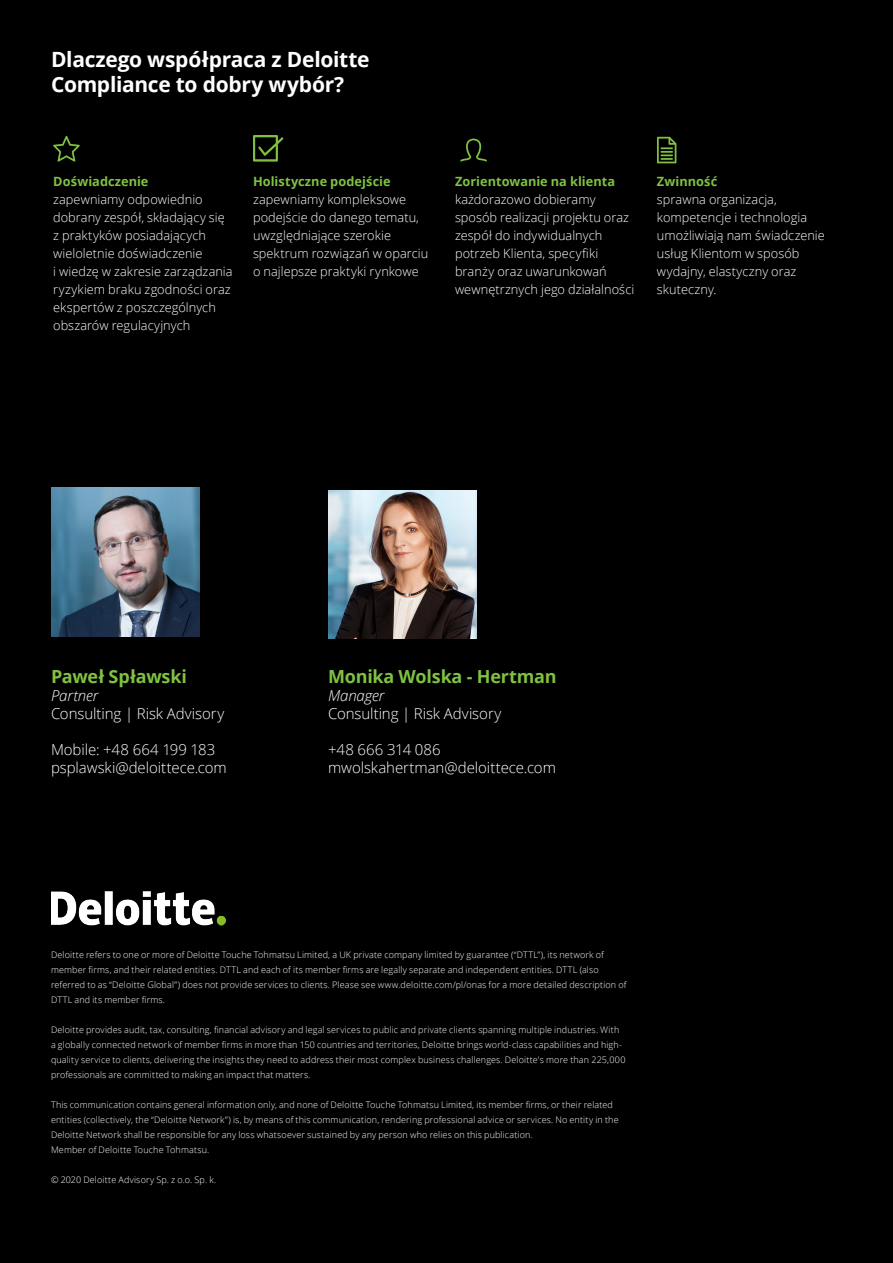
<style>
.page{position:relative;width:893px;height:1263px;background:#000}
.page>*{position:absolute;margin:0;border:0;box-sizing:border-box;transform-origin:0 0}
.Body_copy__8_5_12pt{font:700 21px/25.2px "Open Sans";letter-spacing:-.01em;color:#fff}
.Body_copy__8_5_12pt-2{font:700 18px "Open Sans";letter-spacing:-.01em;color:#7fc241}
.Body_copy__8_5_12pt-3{font:300 15px/18px "Open Sans";letter-spacing:-.005em;color:#fff}
.Body_copy__8_5_12pt-4{font:italic 300 15px "Open Sans";letter-spacing:-.01em;color:#fff}
.Body_copy__8_5_12pt-5{font:300 12.75px/18px "Open Sans";letter-spacing:.005em;color:#fff}
.Body_copy__8_5_12pt-6{font:700 12.75px "Open Sans";letter-spacing:.005em;color:#7fc241}
.Body_copy__8_5_12pt-7{font:300 9px/15px "Open Sans";letter-spacing:.015em;color:#fff}
.s1{font-weight:700;color:#7fc241}
</style>
<div class="page">
<img style="left:51px;top:488px;width:149px;height:149px">
<img style="left:328px;top:490px;width:149px;height:149px">
<img style="left:51px;top:892px;width:174px;height:34px">
<svg style="left:53px;top:136px;width:27px;height:26px"></svg>
<svg style="left:460px;top:138px;width:27px;height:24px"></svg>
<svg style="left:657px;top:137px;width:19px;height:26px"></svg>
<svg style="left:253px;top:135px;width:30px;height:27px"></svg>
<p class="Body_copy__8_5_12pt" style="left:51px;top:46px;width:320px">Dlaczego współpraca z Deloitte<br>Compliance to dobry wybór?</p>
<p class="Body_copy__8_5_12pt-6" style="left:53px;top:172px;width:97px">Doświadczenie</p>
<p class="Body_copy__8_5_12pt-5" style="left:53px;top:190px;width:181px">zapewniamy odpowiednio dobrany zespół, składający się z praktyków posiadających wieloletnie doświadczenie<br>i wiedzę w zakresie zarządzania ryzykiem braku zgodności oraz ekspertów z poszczególnych obszarów regulacyjnych</p>
<p class="Body_copy__8_5_12pt-5" style="left:253px;top:172px;width:177px"><span class="s1">Holistyczne podejście </span>zapewniamy kompleksowe podejście do danego tematu, uwzględniające szerokie spektrum rozwiązań w oparciu o najlepsze praktyki rynkowe</p>
<p class="Body_copy__8_5_12pt-5" style="left:455px;top:172px;width:181px"><span class="s1">Zorientowanie na klienta </span>każdorazowo dobieramy sposób realizacji projektu oraz zespół do indywidualnych potrzeb Klienta, specyfiki branży oraz uwarunkowań wewnętrznych jego działalności</p>
<p class="Body_copy__8_5_12pt-6" style="left:657px;top:172px;width:62px">Zwinność</p>
<p class="Body_copy__8_5_12pt-5" style="left:657px;top:190px;width:169px">sprawna organizacja, kompetencje i technologia umożliwiają nam świadczenie usług Klientom w sposób wydajny, elastyczny oraz skuteczny.</p>
<p class="Body_copy__8_5_12pt-2" style="left:51px;top:664px;width:137px">Paweł Spławski</p>
<p class="Body_copy__8_5_12pt-4" style="left:51px;top:686px;width:49px">Partner</p>
<p class="Body_copy__8_5_12pt-3" style="left:51px;top:704px;width:175px">Consulting | Risk Advisory</p>
<p class="Body_copy__8_5_12pt-3" style="left:51px;top:740px;width:166px">Mobile: +48 664 199 183</p>
<p class="Body_copy__8_5_12pt-3" style="left:51px;top:758px;width:177px">psplawski@deloittece.com</p>
<p class="Body_copy__8_5_12pt-2" style="left:328px;top:664px;width:230px">Monika Wolska - Hertman</p>
<p class="Body_copy__8_5_12pt-4" style="left:328px;top:686px;width:58px">Manager</p>
<p class="Body_copy__8_5_12pt-3" style="left:328px;top:704px;width:175px">Consulting | Risk Advisory</p>
<p class="Body_copy__8_5_12pt-3" style="left:328px;top:740px;width:229px">+48 666 314 086 mwolskahertman@deloittece.com</p>
<p class="Body_copy__8_5_12pt-7" style="left:51px;top:947px;width:577px">Deloitte refers to one or more of Deloitte Touche Tohmatsu Limited, a UK private company limited by guarantee (“DTTL”), its network of member firms, and their related entities. DTTL and each of its member firms are legally separate and independent entities. DTTL (also referred to as “Deloitte Global”) does not provide services to clients. Please see www.deloitte.com/pl/onas for a more detailed description of DTTL and its member firms.</p>
<p class="Body_copy__8_5_12pt-7" style="left:51px;top:1022px;width:576px">Deloitte provides audit, tax, consulting, financial advisory and legal services to public and private clients spanning multiple industries. With a globally connected network of member firms in more than 150 countries and territories, Deloitte brings world-class capabilities and high&shy;quality service to clients, delivering the insights they need to address their most complex business challenges. Deloitte's more than 225,000 professionals are committed to making an impact that matters.</p>
<p class="Body_copy__8_5_12pt-7" style="left:51px;top:1097px;width:569px">This communication contains general information only, and none of Deloitte Touche Tohmatsu Limited, its member firms, or their related entities (collectively, the “Deloitte Network”) is, by means of this communication, rendering professional advice or services. No entity in the<br>Deloitte Network shall be responsible for any loss whatsoever sustained by any person who relies on this publication.</p>
<p class="Body_copy__8_5_12pt-7" style="left:51px;top:1142px;width:160px">Member of Deloitte Touche Tohmatsu.</p>
<p class="Body_copy__8_5_12pt-7" style="left:51px;top:1172px;width:167px">© 2020 Deloitte Advisory Sp. z o.o. Sp. k.</p>
</div>
